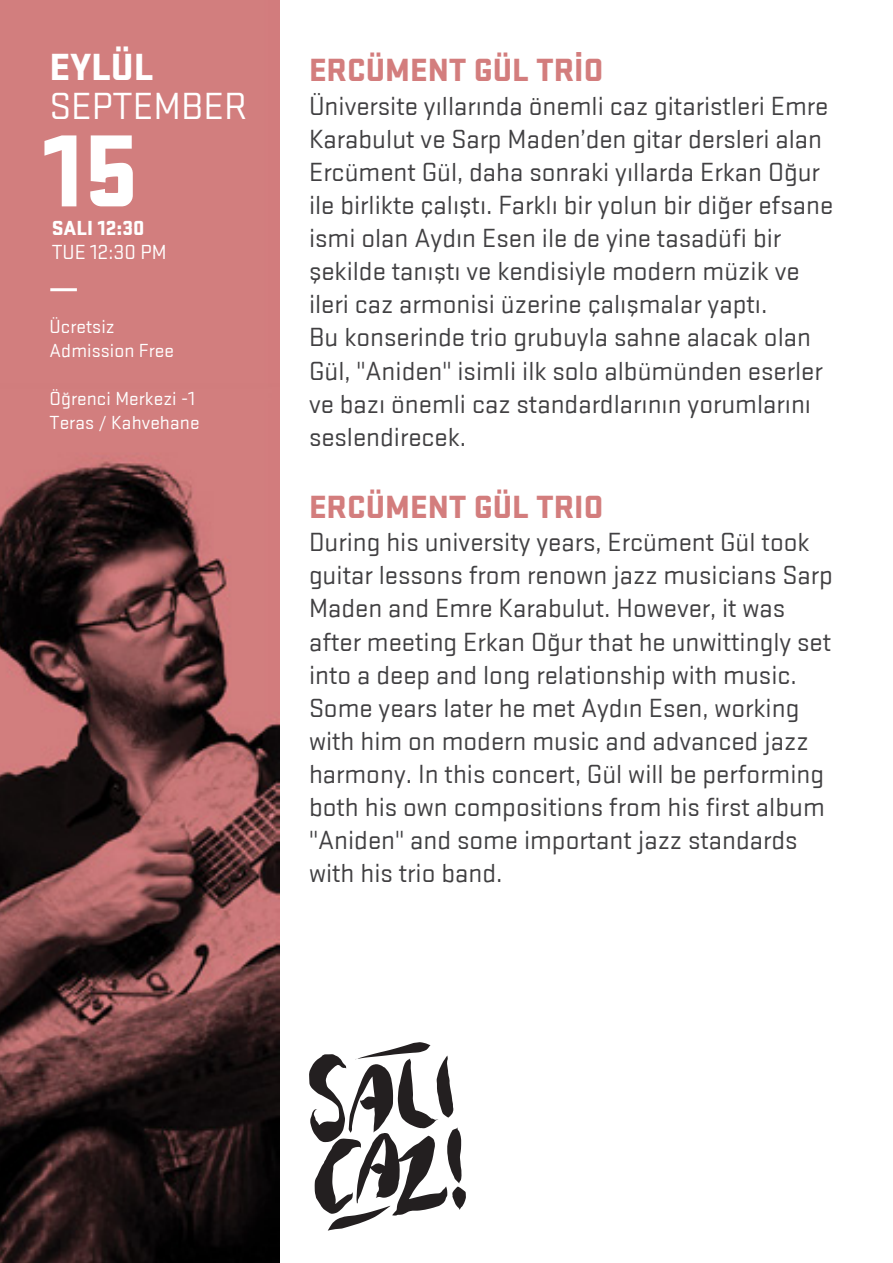
<style>
.page{position:relative;width:893px;height:1263px;background:#fff}
.page>*{position:absolute;margin:0;border:0;box-sizing:border-box;transform-origin:0 0}
.t1{font:900 106.5px "Stratum No 1";color:#fff}
.t2{font:39px "Stratum No 1";color:#fff}
.t3{font:900 39px "Stratum No 1";color:#fff}
.t4{font:900 33px "Stratum No 1";color:#d37d7d}
.t5{font:27px/33px "Stratum No 1";color:#414042}
.t6{font:21px "Stratum No 1";color:#fff}
.t7{font:900 21px "Stratum No 1";color:#fff}
.t8{font:19.5px/24px "Stratum No 1";letter-spacing:.005em;color:#fff}
</style>
<div class="page">
<img style="left:0;top:0;width:280px;height:1263px">
<hr style="left:50px;top:288px;width:27px;height:3px;background:#fff">
<svg style="left:309px;top:1042px;width:157px;height:188px"></svg>
<h2 class="t3" style="left:50px;top:45px;width:106px">EYLÜL</h2>
<h2 class="t2" style="left:50px;top:85px;width:199px">SEPTEMBER</h2>
<h1 class="t1" style="left:43px;top:111px;width:97px">15</h1>
<p class="t7" style="left:52px;top:216px;width:94px">SALI 12:30</p>
<p class="t6" style="left:52px;top:241px;width:116px">TUE 12:30 PM</p>
<p class="t8" style="left:50px;top:315px;width:126px">Ücretsiz<br>Admission Free</p>
<p class="t8" style="left:50px;top:387px;width:151px">Öğrenci Merkezi -1<br>Teras / Kahvehane</p>
<p class="t4" style="left:309px;top:52px;width:296px">ERCÜMENT GÜL TRİO</p>
<p class="t5" style="left:309px;top:89px;width:526px">Üniversite yıllarında önemli caz gitaristleri Emre Karabulut ve Sarp Maden’den gitar dersleri alan Ercüment Gül, daha sonraki yıllarda Erkan Oğur ile birlikte çalıştı. Farklı bir yolun bir diğer efsane ismi olan Aydın Esen ile de yine tasadüfi bir şekilde tanıştı ve kendisiyle modern müzik ve ileri caz armonisi üzerine çalışmalar yaptı.<br>Bu konserinde trio grubuyla sahne alacak olan Gül, "Aniden" isimli ilk solo albümünden eserler ve bazı önemli caz standardlarının yorumlarını seslendirecek.</p>
<p class="t4" style="left:309px;top:488px;width:296px">ERCÜMENT GÜL TRIO</p>
<p class="t5" style="left:309px;top:526px;width:525px">During his university years, Ercüment Gül took guitar lessons from renown jazz musicians Sarp Maden and Emre Karabulut. However, it was after meeting Erkan Oğur that he unwittingly set into a deep and long relationship with music.<br>Some years later he met Aydın Esen, working with him on modern music and advanced jazz harmony. In this concert, Gül will be performing both his own compositions from his first album "Aniden" and some important jazz standards with his trio band.</p>
</div>
